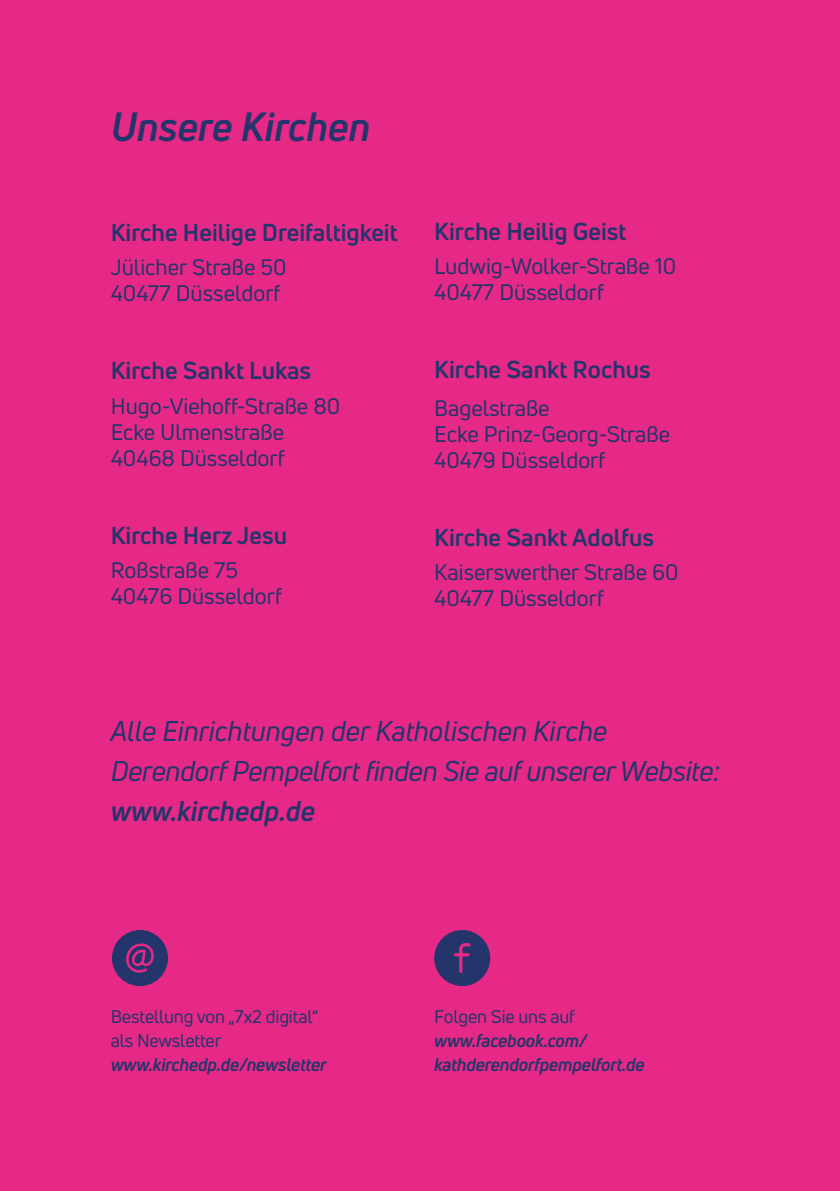
<style>
.page{position:relative;width:840px;height:1191px;background:#fff}
.page>*{position:absolute;margin:0;border:0;box-sizing:border-box;transform-origin:0 0}
.t1{font:italic 700 40px "Uni Neue";color:#24356b}
.t2{font:italic 28px/40px "Uni Neue";letter-spacing:-.01em;color:#24356b}
.t3{font:italic 700 28px "Uni Neue";color:#24356b}
.t4{font:700 24px "Uni Neue";color:#24356b}
.t5{font:22px/26px "Uni Neue";color:#24356b}
.t6{font:italic 700 18px/24px "Uni Neue";letter-spacing:-.01em;color:#24356b}
.t7{font:18px/24px "Uni Neue";letter-spacing:-.01em;color:#24356b}
</style>
<div class="page">
<div style="left:0;top:0;width:839px;height:1191px;background:#e62987"></div>
<div style="left:112px;top:930px;width:56px;height:56px;background:#24356b;border-radius:50%"></div>
<svg style="left:126px;top:943px;width:28px;height:29px"></svg>
<div style="left:434px;top:930px;width:56px;height:56px;background:#24356b;border-radius:50%"></div>
<svg style="left:454px;top:943px;width:16px;height:30px"></svg>
<h1 class="t1" style="left:111px;top:101px;width:261px">Unsere Kirchen</h1>
<p class="t4" style="left:111px;top:217px;width:288px">Kirche Heilige Dreifaltigkeit</p>
<p class="t5" style="left:111px;top:254px;width:177px">Jülicher Straße 50<br>40477 Düsseldorf</p>
<p class="t4" style="left:111px;top:355px;width:202px">Kirche Sankt Lukas</p>
<p class="t5" style="left:111px;top:392px;width:231px">Hugo-Viehoff-Straße 80<br>Ecke Ulmenstraße<br>40468 Düsseldorf</p>
<p class="t4" style="left:111px;top:520px;width:178px">Kirche Herz Jesu</p>
<p class="t5" style="left:111px;top:557px;width:173px">Roßstraße 75<br>40476 Düsseldorf</p>
<p class="t4" style="left:434px;top:216px;width:194px">Kirche Heilig Geist</p>
<p class="t5" style="left:434px;top:253px;width:243px">Ludwig-Wolker-Straße 10<br>40477 Düsseldorf</p>
<p class="t4" style="left:434px;top:355px;width:218px">Kirche Sankt Rochus</p>
<p class="t5" style="left:434px;top:395px;width:237px">Bagelstraße<br>Ecke Prinz-Georg-Straße<br>40479 Düsseldorf</p>
<p class="t4" style="left:434px;top:522px;width:221px">Kirche Sankt Adolfus</p>
<p class="t5" style="left:434px;top:559px;width:246px">Kaiserswerther Straße 60<br>40477 Düsseldorf</p>
<p class="t2" style="left:111px;top:710px;width:610px">Alle Einrichtungen der Katholischen Kirche<br>Derendorf Pempelfort finden Sie auf unserer Website:</p>
<p class="t3" style="left:111px;top:793px;width:206px">www.kirchedp.de</p>
<p class="t7" style="left:111px;top:1004px;width:209px">Bestellung von „7x2 digital“ als Newsletter</p>
<p class="t6" style="left:111px;top:1052px;width:217px">www.kirchedp.de/newsletter</p>
<p class="t7" style="left:434px;top:1004px;width:142px">Folgen Sie uns auf</p>
<p class="t6" style="left:434px;top:1028px;width:212px">www.facebook.com/ kathderendorfpempelfort.de</p>
</div>
